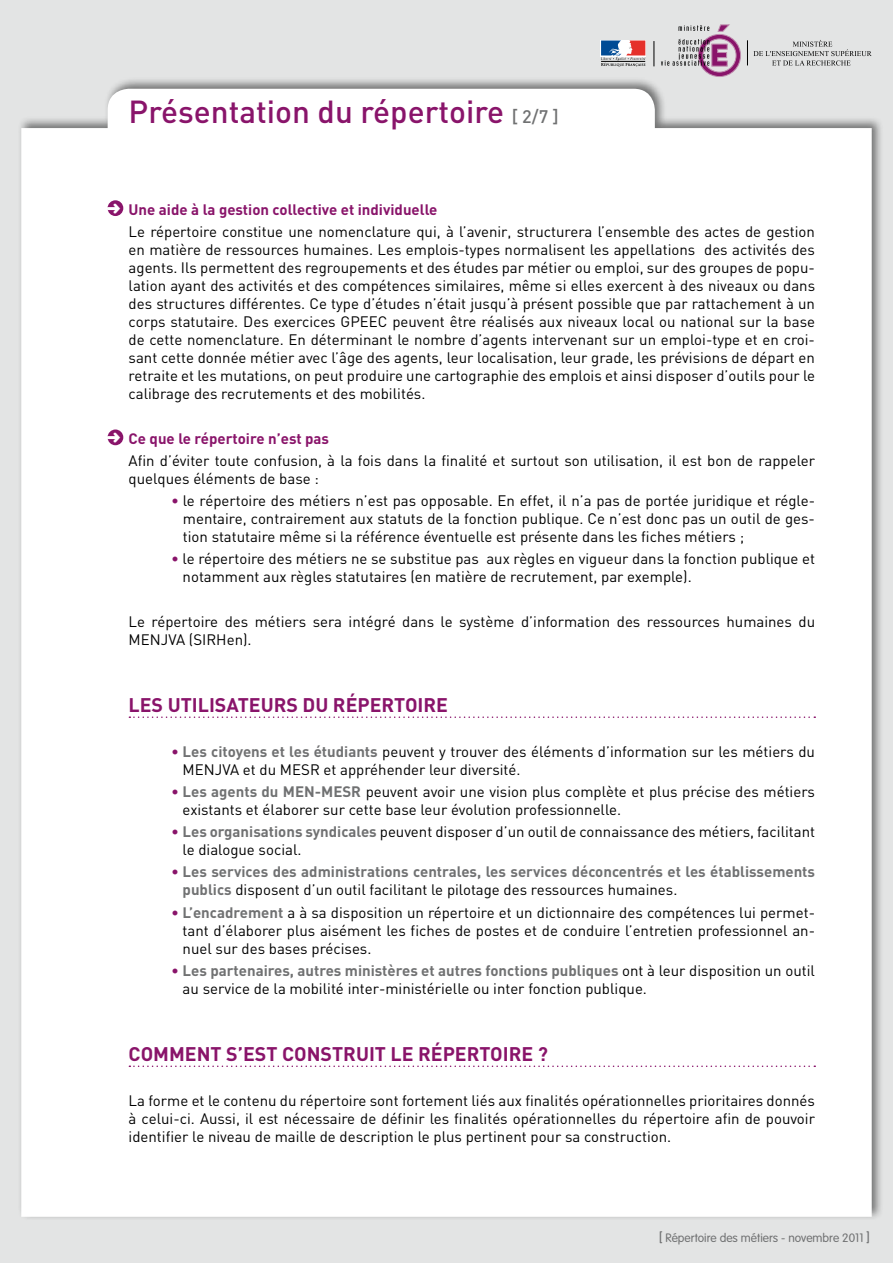
<style>
.page{position:relative;width:893px;height:1263px;background:#e3e4e4}
.page>*{position:absolute;margin:0;border:0;box-sizing:border-box;transform-origin:0 0}
.t1{font:500 31.5px "DIN";color:#89146a}
.t2{font:700 19.5px "DIN";color:#89146a}
.t3{font:15px/18px "DIN";color:#000}
.t4{font:700 15px/18px "DIN";color:#707172}
.t5{font:700 15px "DIN";color:#89146a}
.t6{font:300 12px "VAG Rounded";color:#707172}
.s1{font-size:18px;color:#707172}
.s2{color:#89146a}
.s3{font-weight:700;color:#707172}
.s4{font-weight:400;color:#89146a}
.s5{font-weight:400;color:#000}
.s6{font-size:15px}
</style>
<div class="page">
<div style="left:17px;top:76px;width:867px;height:1145px;background:#000;opacity:.5"></div>
<div style="left:21px;top:89px;width:851px;height:1128px;background:#fff"></div>
<svg style="left:600px;top:40px;width:46px;height:16px"></svg>
<svg style="left:601px;top:41px;width:44px;height:26px"></svg>
<svg style="left:661px;top:24px;width:80px;height:53px"></svg>
<svg style="left:747px;top:40px;width:125px;height:26px"></svg>
<svg style="left:654px;top:41px;width:1px;height:25px"></svg>
<svg style="left:129px;top:716px;width:686px;height:2px"></svg>
<svg style="left:129px;top:1065px;width:686px;height:2px"></svg>
<svg style="left:108px;top:200px;width:15px;height:16px"></svg>
<div style="left:108px;top:429px;width:15px;height:16px;background:#89146a;border-radius:50%"></div>
<svg style="left:107px;top:203px;width:13px;height:10px"></svg>
<svg style="left:107px;top:432px;width:3px;height:10px"></svg>
<h1 class="t1" style="left:129px;top:91px;width:432px">Présentation du répertoire <span class="s1">[ 2/7 ]</span></h1>
<p class="t5" style="left:129px;top:200px;width:310px">Une aide à la gestion collective et individuelle</p>
<p class="t3" style="left:129px;top:222px;width:688px;text-align:justify">Le répertoire constitue une nomenclature qui, à l’avenir, structurera l’ensemble des actes de gestion en matière de ressources humaines. Les emplois-types normalisent les appellations des activités des agents. Ils permettent des regroupements et des études par métier ou emploi, sur des groupes de popu&shy;lation ayant des activités et des compétences similaires, même si elles exercent à des niveaux ou dans des structures différentes. Ce type d’études n’était jusqu’à présent possible que par rattachement à un corps statutaire. Des exercices GPEEC peuvent être réalisés aux niveaux local ou national sur la base de cette nomenclature. En déterminant le nombre d’agents intervenant sur un emploi-type et en croi&shy;sant cette donnée métier avec l’âge des agents, leur localisation, leur grade, les prévisions de départ en retraite et les mutations, on peut produire une cartographie des emplois et ainsi disposer d’outils pour le calibrage des recrutements et des mobilités.</p>
<p class="t5" style="left:129px;top:428px;width:202px">Ce que le répertoire n’est pas</p>
<p class="t3" style="left:129px;top:451px;width:688px">Afin d’éviter toute confusion, à la fois dans la finalité et surtout son utilisation, il est bon de rappeler quelques éléments de base :</p>
<p class="t3" style="left:183px;top:491px;width:634px;text-align:justify;text-indent:-12px"><span class="s2">•</span> le répertoire des métiers n’est pas opposable. En effet, il n’a pas de portée juridique et régle&shy;mentaire, contrairement aux statuts de la fonction publique. Ce n’est donc pas un outil de ges&shy;tion statutaire même si la référence éventuelle est présente dans les fiches métiers ;</p>
<p class="t3" style="left:183px;top:550px;width:634px;text-indent:-11px"><span class="s2">•</span> le répertoire des métiers ne se substitue pas aux règles en vigueur dans la fonction publique et notamment aux règles statutaires (en matière de recrutement, par exemple).</p>
<p class="t3" style="left:129px;top:612px;width:688px">Le répertoire des métiers sera intégré dans le système d’information des ressources humaines du<br>MENJVA (SIRHen).</p>
<h2 class="t2" style="left:129px;top:692px;width:230px">LES UTILISATEURS DU Répertoire</h2>
<p class="t3" style="left:183px;top:742px;width:634px;text-indent:-11px"><span class="s2">•</span> <span class="s3">Les citoyens et les étudiants</span> peuvent y trouver des éléments d’information sur les métiers du<br>MENJVA et du MESR et appréhender leur diversité.</p>
<p class="t3" style="left:183px;top:782px;width:634px;text-indent:-11px"><span class="s2">•</span> <span class="s3">Les agents du MEN-MESR</span> peuvent avoir une vision plus complète et plus précise des métiers existants et élaborer sur cette base leur évolution professionnelle.</p>
<p class="t3" style="left:183px;top:822px;width:634px;text-indent:-11px"><span class="s2">•</span> <span class="s3">Les organisations syndicales</span> peuvent disposer d’un outil de connaissance des métiers, facilitant le dialogue social.</p>
<p class="t4" style="left:183px;top:862px;width:634px;text-indent:-11px"><span class="s4">•</span> Les services des administrations centrales, les services déconcentrés et les établissements publics <span class="s5">disposent d’un outil facilitant le pilotage des ressources humaines.</span></p>
<p class="t3" style="left:183px;top:903px;width:634px;text-align:justify;text-indent:-11px"><span class="s2">•</span> <span class="s3">L’encadrement</span> a à sa disposition un répertoire et un dictionnaire des compétences lui permet&shy;tant d’élaborer plus aisément les fiches de postes et de conduire l’entretien professionnel an&shy;nuel sur des bases précises.</p>
<p class="t3" style="left:183px;top:961px;width:634px;text-indent:-11px"><span class="s2">•</span> <span class="s3">Les partenaires, autres ministères et autres fonctions publiques</span> ont à leur disposition un outil au service de la mobilité inter-ministérielle ou inter fonction publique.</p>
<h2 class="t2" style="left:129px;top:1041px;width:315px">COMMENT S’EST CONSTRUIT LE Répertoire</h2>
<h2 class="t2" style="left:538px;top:1041px;width:12px">?</h2>
<p class="t3" style="left:129px;top:1091px;width:688px;text-align:justify">La forme et le contenu du répertoire sont fortement liés aux finalités opérationnelles prioritaires donnés à celui-ci. Aussi, il est nécessaire de définir les finalités opérationnelles du répertoire afin de pouvoir identifier le niveau de maille de description le plus pertinent pour sa construction.</p>
<p class="t6" style="left:659px;top:1230px;width:213px"><span class="s6">[</span> Répertoire des métiers - novembre 2011 <span class="s6">]</span></p>
</div>
